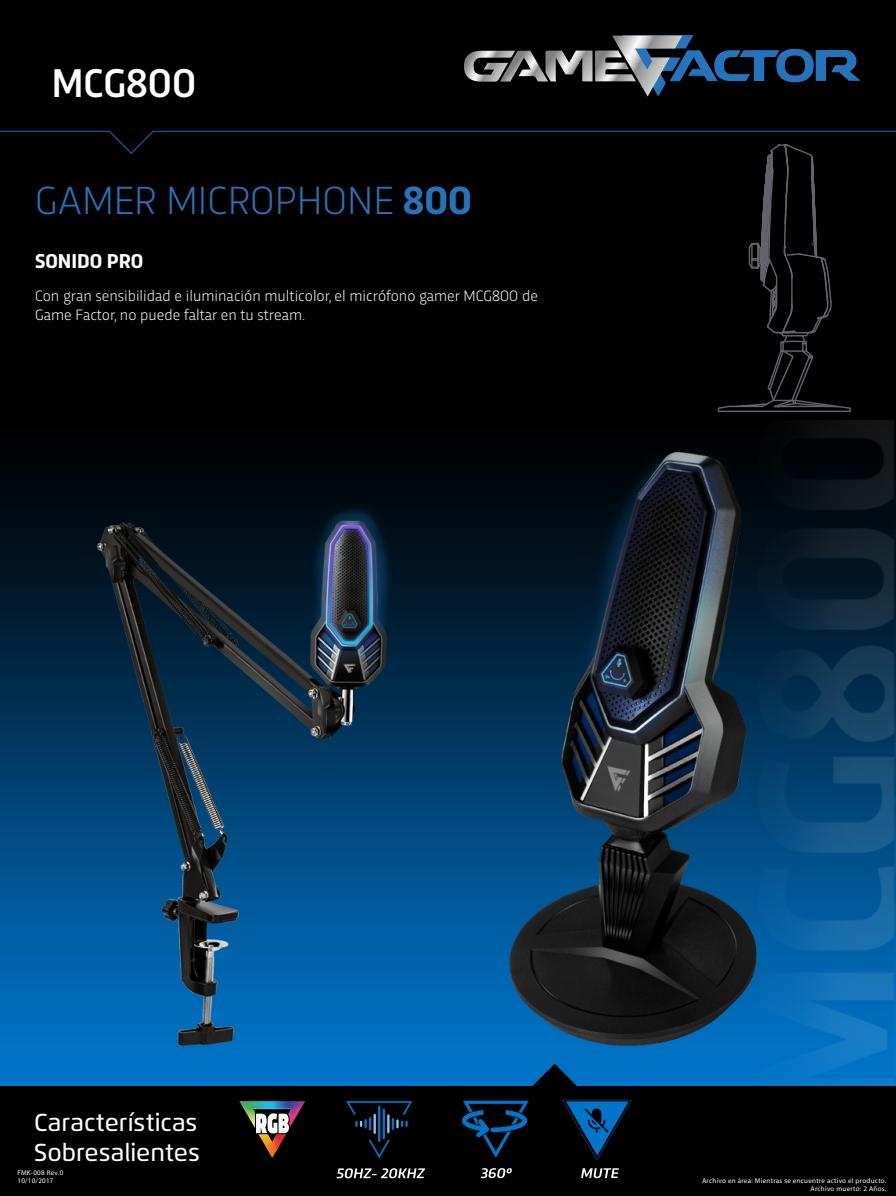
<style>
.page{position:relative;width:896px;height:1196px;background:#fff}
.page>*{position:absolute;margin:0;border:0;box-sizing:border-box;transform-origin:0 0}
.t1{font:500 42px "Trasandina";color:#fcfeff}
.t2{font:300 41.12px "Trasandina";color:#2574bb}
.t3{font:500 24.5px/29.4px "Flexo";color:#fff}
.t4{font:700 21px "Trasandina";color:#fff}
.t5{font:300 15.75px/18.9px "Trasandina";color:#fff}
.t6{font:7px/7.9px "Myriad Pro";letter-spacing:.04em;color:#fff;text-align:right}
.s1{font-weight:700}
</style>
<div class="page">
<div style="left:0;top:1082px;width:896px;height:113px;background:#000"></div>
<img style="left:0;top:420px;width:896px;height:665px">
<div style="left:0;top:0;width:896px;height:412px;background:#000"></div>
<svg style="left:481px;top:1168px;width:31px;height:9px"></svg>
<img style="left:240px;top:1101px;width:65px;height:56px">
<svg style="left:255px;top:1112px;width:35px;height:22px"></svg>
<svg style="left:581px;top:1168px;width:38px;height:9px"></svg>
<svg style="left:336px;top:1168px;width:89px;height:10px"></svg>
<svg style="left:346px;top:1101px;width:66px;height:57px"></svg>
<svg style="left:461px;top:1063px;width:171px;height:97px"></svg>
<h1 class="t1" style="left:51px;top:51px;width:146px">MCG800</h1>
<h2 class="t2" style="left:35px;top:171px;width:438px">GAMER MICROPHONE <span class="s1">800</span></h2>
<h3 class="t4" style="left:35px;top:245px;width:110px">SONIDO PRO</h3>
<p class="t5" style="left:35px;top:285px;width:505px">Con gran sensibilidad e iluminación multicolor, el micrófono gamer MCG800 de<br>Game Factor, no puede faltar en tu stream.</p>
<h3 class="t3" style="left:34px;top:1107px;width:167px">Características<br>Sobresalientes</h3>
<p class="t6" style="left:18px;top:1168px;width:47px;text-align:left">FMK-008 Rev.0<br>10/10/2017</p>
<p class="t6" style="left:702px;top:1176px;width:186px">Archivo en área: Mientras se encuentre activo el producto.<br>Archivo muerto: 2 Años.</p>
</div>
